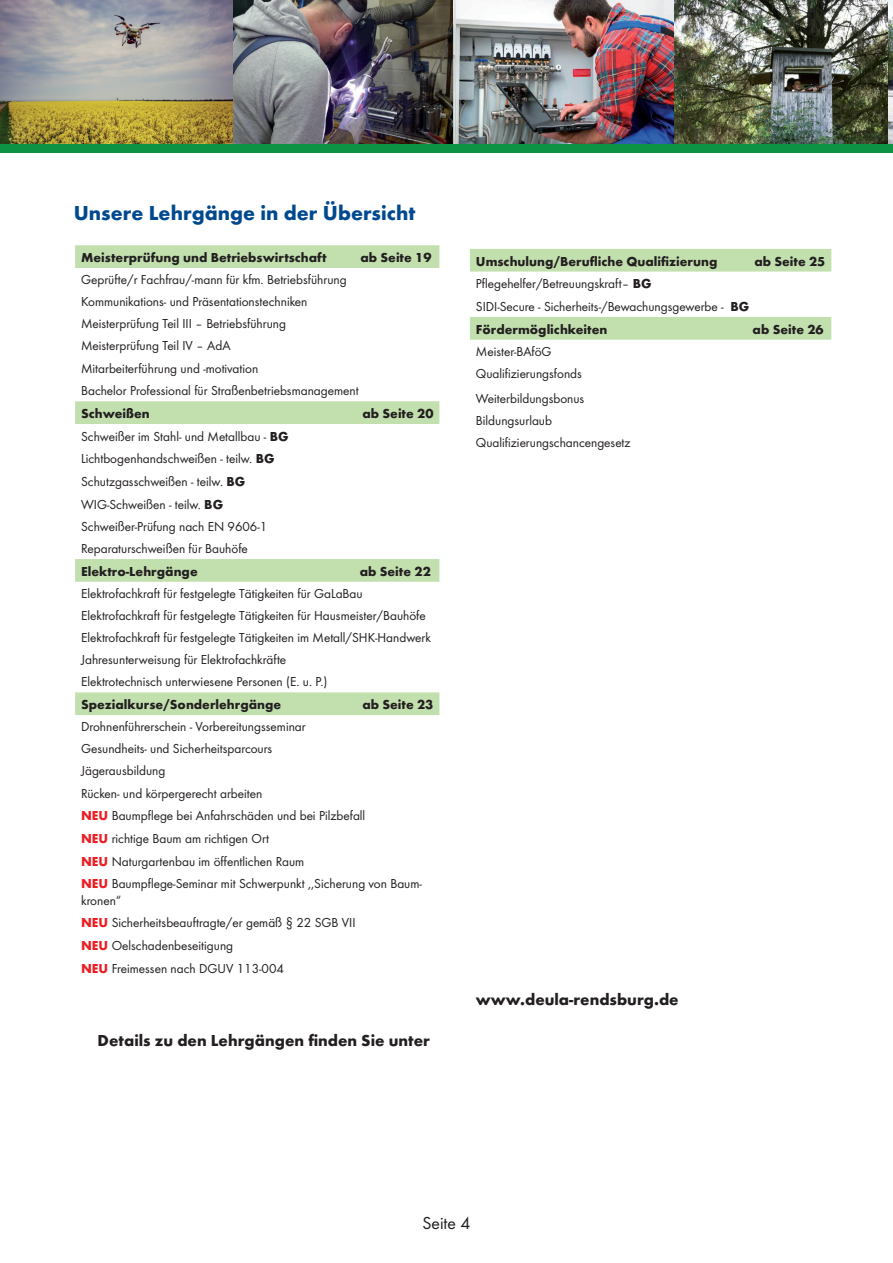
<style>
.page{position:relative;width:893px;height:1263px;background:#fff}
.page>*{position:absolute;margin:0;border:0;box-sizing:border-box;transform-origin:0 0}
.t1{font:700 21px "Futura";color:#01498e}
.t2{font:18px "Futura Boo";color:#231f20}
.t3{font:700 16.5px "Futura";color:#231f20}
.t4{font:13.5px/22.2px "Futura Boo";color:#231f20}
.t5{font:700 13.5px "Futura";color:#231f20}
.s1{font-family:"Futura";font-weight:700}
.s2{font-family:"Futura";font-weight:700;color:#ee1d23}
</style>
<div class="page">
<img style="left:235px;top:0;width:654px;height:145px">
<img style="left:0;top:0;width:235px;height:145px">
<img style="left:889px;top:0;width:4px;height:145px">
<div style="left:0;top:145px;width:893px;height:8px;background:#0d9344"></div>
<svg style="left:75px;top:245px;width:364px;height:470px"></svg>
<svg style="left:470px;top:249px;width:361px;height:91px"></svg>
<h1 class="t1" style="left:74px;top:200px;width:343px">Unsere Lehrgänge in der Übersicht</h1>
<p class="t5" style="left:81px;top:249px;width:247px">Meisterprüfung und Betriebswirtschaft</p>
<p class="t5" style="left:360px;top:249px;width:73px">ab Seite 19</p>
<p class="t4" style="left:81px;top:268px;width:279px">Geprüfte/r Fachfrau/-mann für kfm. Betriebsführung Kommunikations- und Präsentationstechniken Meisterprüfung Teil III – Betriebsführung Meisterprüfung Teil IV – AdA<br>Mitarbeiterführung und -motivation<br>Bachelor Professional für Straßenbetriebsmanagement</p>
<p class="t5" style="left:81px;top:405px;width:70px">Schweißen</p>
<p class="t5" style="left:362px;top:405px;width:73px">ab Seite 20</p>
<p class="t4" style="left:81px;top:425px;width:209px">Schweißer im Stahl- und Metallbau - <span class="s1">BG </span>Lichtbogenhandschweißen - teilw. <span class="s1">BG </span>Schutzgasschweißen - teilw. <span class="s1">BG </span>WIG-Schweißen - teilw. <span class="s1">BG </span>Schweißer-Prüfung nach EN 9606-1<br>Reparaturschweißen für Bauhöfe</p>
<p class="t5" style="left:81px;top:563px;width:118px">Elektro-Lehrgänge</p>
<p class="t5" style="left:360px;top:563px;width:73px">ab Seite 22</p>
<p class="t4" style="left:81px;top:582px;width:351px">Elektrofachkraft für festgelegte Tätigkeiten für GaLaBau Elektrofachkraft für festgelegte Tätigkeiten für Hausmeister/Bauhöfe Elektrofachkraft für festgelegte Tätigkeiten im Metall/SHK-Handwerk Jahresunterweisung für Elektrofachkräfte<br>Elektrotechnisch unterwiesene Personen (E. u. P.)</p>
<p class="t5" style="left:81px;top:696px;width:202px">Spezialkurse/Sonderlehrgänge</p>
<p class="t5" style="left:362px;top:696px;width:73px">ab Seite 23</p>
<p class="t4" style="left:81px;top:715px;width:342px">Drohnenführerschein - Vorbereitungsseminar<br>Gesundheits- und Sicherheitsparcours<br>Jägerausbildung<br>Rücken- und körpergerecht arbeiten<br><span class="s2">NEU</span> Baumpflege bei Anfahrschäden und bei Pilzbefall<br><span class="s2">NEU</span> richtige Baum am richtigen Ort<br><span class="s2">NEU</span> Naturgartenbau im öffentlichen Raum<br><span class="s2">NEU</span> Baumpflege-Seminar mit Schwerpunkt ,,Sicherung von Baum-</p>
<p class="t4" style="left:81px;top:889px;width:276px;line-height:22.6px">kronen“<br><span class="s2">NEU</span> Sicherheitsbeauftragte/er gemäß § 22 SGB VII<br><span class="s2">NEU</span> Oelschadenbeseitigung<br><span class="s2">NEU</span> Freimessen nach DGUV 113-004</p>
<p class="t3" style="left:98px;top:1030px;width:334px">Details zu den Lehrgängen finden Sie unter</p>
<p class="t5" style="left:476px;top:253px;width:243px">Umschulung/Berufliche Qualifizierung</p>
<p class="t5" style="left:754px;top:253px;width:72px">ab Seite 25</p>
<p class="t4" style="left:476px;top:272px;width:275px;line-height:22.6px">Pflegehelfer/Betreuungskraft– <span class="s1">BG<br></span>SIDI-Secure - Sicherheits-/Bewachungsgewerbe - <span class="s1">BG</span></p>
<p class="t5" style="left:476px;top:321px;width:133px">Fördermöglichkeiten</p>
<p class="t5" style="left:753px;top:321px;width:73px">ab Seite 26</p>
<p class="t4" style="left:476px;top:340px;width:108px">Meister-BAföG<br>Qualifizierungsfonds</p>
<p class="t4" style="left:476px;top:387px;width:156px">Weiterbildungsbonus<br>Bildungsurlaub<br>Qualifizierungschancengesetz</p>
<p class="t3" style="left:476px;top:989px;width:204px">www.deula-rendsburg.de</p>
<h2 class="t2" style="left:423px;top:1212px;width:49px">Seite 4</h2>
</div>
